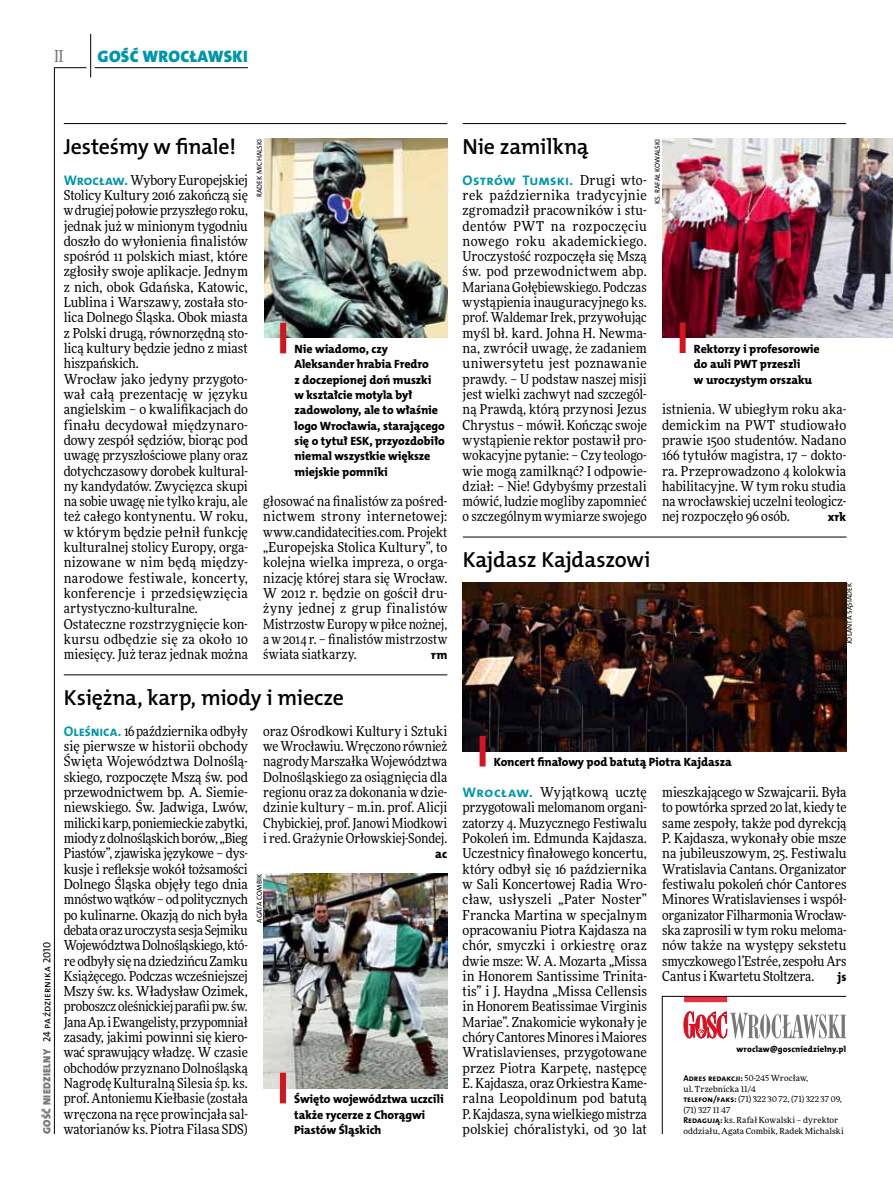
<style>
.page{position:relative;width:893px;height:1191px;background:#fff}
.page>*{position:absolute;margin:0;border:0;box-sizing:border-box;transform-origin:0 0}
.t1{font:21.9px "The Mix HP6 Se Bld";letter-spacing:-.01em;color:#000}
.t2{font:16.65px "The Mix HP9 Blk";letter-spacing:.02em;color:#0096aa}
.t3{font:500 16.5px "Freeday Narrow";color:#787779;scale:.9 1}
.t4{font:13.95px "The Mix HP7 Bld";letter-spacing:.015em;color:#0096aa}
.t5{font:13.65px/15.3px "Freeday Narrow News";color:#000;text-align:justify}
.t6{font:12.3px "The Mix HP8 Ex Bld";letter-spacing:.01em;color:#000}
.t7{font:12px/15.3px "The Mix HP8 Ex Bld";letter-spacing:-.005em;color:#000}
.t8{font:10.5px "The Mix HP5 Plain";color:#000}
.t9{font:8.55px "The Mix HP7 Bld";letter-spacing:.005em;color:#000}
.t10{font:8.55px "The Mix HP8 Ex Bld";letter-spacing:.015em;color:#000}
.t11{font:8.4px/10.5px "Freeday News";letter-spacing:.015em;color:#000}
.t12{font:7.2px "The Mix HP5 Plain";letter-spacing:.015em;color:#000}
.s1{font-family:"The Mix HP9 Blk";color:#787779}
.s2{font-family:"The Mix HP7 Bld";font-size:13.95px;color:#0096aa}
.s3{font-family:"Freeday Narrow News";font-size:13.65px;color:#000}
.s4{font-family:"Freeday News";font-size:8.4px}
.s5{font-family:"The Mix HP7 Bld";font-size:8.55px}
</style>
<div class="page">
<hr style="left:54px;top:67px;width:1px;height:1067px;background:#000">
<hr style="left:90px;top:34px;width:1px;height:43px;background:#000">
<hr style="left:54px;top:67px;width:32px;height:1px;background:#000">
<hr style="left:95px;top:67px;width:153px;height:1px;background:#000">
<svg style="left:662px;top:996px;width:185px;height:138px"></svg>
<hr style="left:64px;top:123px;width:383px;height:1px;background:#000">
<img style="left:264px;top:139px;width:184px;height:199px">
<img style="left:463px;top:583px;width:383px;height:168px">
<div style="left:280px;top:323px;width:6px;height:30px;background:#d3151f"></div>
<hr style="left:463px;top:123px;width:383px;height:1px;background:#000">
<hr style="left:64px;top:674px;width:383px;height:1px;background:#000">
<img style="left:263px;top:873px;width:184px;height:215px">
<div style="left:280px;top:1072px;width:6px;height:31px;background:#d3151f"></div>
<hr style="left:463px;top:537px;width:384px;height:1px;background:#000">
<img style="left:662px;top:139px;width:231px;height:199px">
<div style="left:680px;top:322px;width:6px;height:31px;background:#d3151f"></div>
<div style="left:480px;top:736px;width:6px;height:30px;background:#d3151f"></div>
<p class="t3" style="left:54px;top:46px;width:11px">II</p>
<p class="t2" style="left:98px;top:46px;width:152px">GOŚĆ WROCŁAWSKI</p>
<p class="t8" style="left:40px;top:1134px;width:194px;rotate:-90deg"><span class="s1">GOŚĆ NIEDZIELNY</span> 24 października 2010</p>
<h1 class="t1" style="left:64px;top:132px;width:174px">Jesteśmy w finale!</h1>
<p class="t5" style="left:64px;top:172px;width:186px;text-align:left"><span class="s2">Wrocław.</span> Wybory Europejskiej<br>Stolicy Kultury 2016 zakończą się w drugiej połowie przyszłego roku, jednak już w minionym tygodniu doszło do wyłonienia finalistów spośród 11 polskich miast, które zgłosiły swoje aplikacje. Jednym z nich, obok Gdańska, Katowic,<br>Lublina i Warszawy, została sto&shy;lica Dolnego Śląska. Obok miasta z Polski drugą, równorzędną sto&shy;licą kultury będzie jedno z miast hiszpańskich.<br>Wrocław jako jedyny przygoto&shy;wał całą prezentację w języku angielskim – o kwalifikacjach do finału decydował międzynaro&shy;dowy zespół sędziów, biorąc pod uwagę przyszłościowe plany oraz dotychczasowy dorobek kultural&shy;ny kandydatów. Zwycięzca skupi na sobie uwagę nie tylko kraju, ale też całego kontynentu. W roku, w którym będzie pełnił funkcję kulturalnej stolicy Europy, orga&shy;nizowane w nim będą między&shy;narodowe festiwale, koncerty, konferencje i przedsięwzięcia artystyczno-kulturalne.<br>Ostateczne rozstrzygnięcie kon&shy;kursu odbędzie się za około 10 miesięcy. Już teraz jednak można</p>
<p class="t12" style="left:255px;top:197px;width:60px;rotate:-90deg">Radek Michalski</p>
<p class="t7" style="left:294px;top:341px;width:152px">Nie wiadomo, czy<br>Aleksander hrabia Fredro<br>z doczepionej doń muszki<br>w kształcie motyla był zadowolony, ale to właśnie logo Wrocławia, starającego się o tytuł ESK, przyozdobiło niemal wszystkie większe miejskie pomniki</p>
<p class="t5" style="left:263px;top:493px;width:186px">głosować na finalistów za pośred&shy;nictwem strony internetowej: www.candidatecities.com. Projekt „Europejska Stolica Kultury”, to kolejna wielka impreza, o orga&shy;nizację której stara się Wrocław.<br>W 2012 r. będzie on gościł dru&shy;żyny jednej z grup finalistów Mistrzostw Europy w piłce nożnej, a w 2014 r. – finalistów mistrzostw świata siatkarzy.</p>
<p class="t6" style="left:431px;top:647px;width:18px">rm</p>
<h1 class="t1" style="left:64px;top:684px;width:282px">Księżna, karp, miody i miecze</h1>
<p class="t5" style="left:64px;top:723px;width:186px"><span class="s2">Oleśnica.</span> 16 października odbyły się pierwsze w historii obchody Święta Województwa Dolnoślą&shy;skiego, rozpoczęte Mszą św. pod przewodnictwem bp. A. Siemie&shy;niewskiego. Św. Jadwiga, Lwów, milicki karp, poniemieckie zabytki, miody z dolnośląskich borów, „Bieg Piastów”, zjawiska językowe – dys&shy;kusje i refleksje wokół tożsamości Dolnego Śląska objęły tego dnia mnóstwo wątków – od politycznych po kulinarne. Okazją do nich była debata oraz uroczysta sesja Sejmiku Województwa Dolnośląskiego, któ&shy;re odbyły się na dziedzińcu Zamku Książęcego. Podczas wcześniejszej Mszy św. ks. Władysław Ozimek, proboszcz oleśnickiej parafii pw. św.<br>Jana Ap. i Ewangelisty, przypomniał zasady, jakimi powinni się kiero&shy;wać sprawujący władzę. W czasie obchodów przyznano Dolnośląską Nagrodę Kulturalną Silesia śp. ks. prof. Antoniemu Kiełbasie (została wręczona na ręce prowincjała sal&shy;watorianów ks. Piotra Filasa SDS)</p>
<p class="t5" style="left:263px;top:723px;width:186px">oraz Ośrodkowi Kultury i Sztuki we Wrocławiu. Wręczono również nagrody Marszałka Województwa Dolnośląskiego za osiągnięcia dla regionu oraz za dokonania w dzie&shy;dzinie kultury – m.in. prof. Alicji Chybickiej, prof. Janowi Miodkowi i red. Grażynie Orłowskiej-Sondej.</p>
<p class="t6" style="left:435px;top:846px;width:14px">ac</p>
<p class="t12" style="left:255px;top:923px;width:51px;rotate:-90deg">Agata Combik</p>
<p class="t7" style="left:294px;top:1091px;width:151px">Święto województwa uczcili także rycerze z Chorągwi<br>Piastów Śląskich</p>
<h1 class="t1" style="left:463px;top:132px;width:128px">Nie zamilkną</h1>
<p class="t12" style="left:653px;top:204px;width:67px;rotate:-90deg">ks. Rafał Kowalski</p>
<p class="t4" style="left:463px;top:171px;width:186px">Ostrów Tumski. <span class="s3">Drugi wto-</span></p>
<p class="t5" style="left:463px;top:187px;width:186px">rek października tradycyjnie zgromadził pracowników i stu&shy;dentów PWT na rozpoczęciu nowego roku akademickiego.<br>Uroczystość rozpoczęła się Mszą św. pod przewodnictwem abp.<br>Mariana Gołębiewskiego. Podczas wystąpienia inauguracyjnego ks. prof. Waldemar Irek, przywołując myśl bł. kard. Johna H. Newma&shy;na, zwrócił uwagę, że zadaniem uniwersytetu jest poznawanie prawdy. – U podstaw naszej misji jest wielki zachwyt nad szczegól&shy;ną Prawdą, którą przynosi Jezus Chrystus – mówił. Kończąc swoje wystąpienie rektor postawił pro&shy;wokacyjne pytanie: – Czy teologo&shy;wie mogą zamilknąć? I odpowie&shy;dział: – Nie! Gdybyśmy przestali mówić, ludzie mogliby zapomnieć o szczególnym wymiarze swojego</p>
<p class="t7" style="left:694px;top:341px;width:127px">Rektorzy i profesorowie do auli PWT przeszli<br>w uroczystym orszaku</p>
<p class="t5" style="left:662px;top:401px;width:186px">istnienia. W ubiegłym roku aka&shy;demickim na PWT studiowało prawie 1500 studentów. Nadano 166 tytułów magistra, 17 – dokto&shy;ra. Przeprowadzono 4 kolokwia habilitacyjne. W tym roku studia na wrocławskiej uczelni teologicz&shy;nej rozpoczęło 96 osób.</p>
<p class="t6" style="left:828px;top:509px;width:20px">xrk</p>
<h1 class="t1" style="left:463px;top:546px;width:189px">Kajdasz Kajdaszowi</h1>
<p class="t7" style="left:494px;top:755px;width:239px">Koncert finałowy pod batutą Piotra Kajdasza</p>
<p class="t12" style="left:845px;top:644px;width:63px;rotate:-90deg">Jolanta Sąsiadek</p>
<p class="t5" style="left:463px;top:784px;width:186px"><span class="s2">Wrocław.</span> Wyjątkową ucztę przygotowali melomanom organi&shy;zatorzy 4. Muzycznego Festiwalu Pokoleń im. Edmunda Kajdasza.<br>Uczestnicy finałowego koncertu, który odbył się 16 października w Sali Koncertowej Radia Wro&shy;cław, usłyszeli „Pater Noster” Francka Martina w specjalnym opracowaniu Piotra Kajdasza na chór, smyczki i orkiestrę oraz dwie msze: W. A. Mozarta „Missa in Honorem Santissime Trinita&shy;tis” i J. Haydna „Missa Cellensis in Honorem Beatissimae Virginis Mariae”. Znakomicie wykonały je chóry Cantores Minores i Maiores Wratislavienses, przygotowane przez Piotra Karpetę, następcę E. Kajdasza, oraz Orkiestra Kame&shy;ralna Leopoldinum pod batutą P. Kajdasza, syna wielkiego mistrza polskiej chóralistyki, od 30 lat</p>
<p class="t5" style="left:662px;top:784px;width:186px">mieszkającego w Szwajcarii. Była to powtórka sprzed 20 lat, kiedy te same zespoły, także pod dyrekcją P. Kajdasza, wykonały obie msze na jubileuszowym, 25. Festiwalu Wratislavia Cantans. Organizator festiwalu pokoleń chór Cantores Minores Wratislavienses i współ&shy;organizator Filharmonia Wrocław&shy;ska zaprosili w tym roku meloma&shy;nów także na występy sekstetu smyczkowego l’Estrée, zespołu Ars Cantus i Kwartetu Stoltzera.</p>
<p class="t6" style="left:838px;top:968px;width:10px">js</p>
<p class="t10" style="left:736px;top:1043px;width:111px">wroclaw@goscniedzielny.pl</p>
<p class="t9" style="left:683px;top:1073px;width:126px">Adres redakcji: <span class="s4">50-245 Wrocław,</span></p>
<p class="t11" style="left:683px;top:1083px;width:162px">ul. Trzebnicka 11/4<br><span class="s5">telefon/faks:</span> (71) 322 30 72, (71) 322 37 09, (71) 327 11 47<br><span class="s5">Redagują:</span> ks. Rafał Kowalski – dyrektor oddziału, Agata Combik, Radek Michalski</p>
</div>
